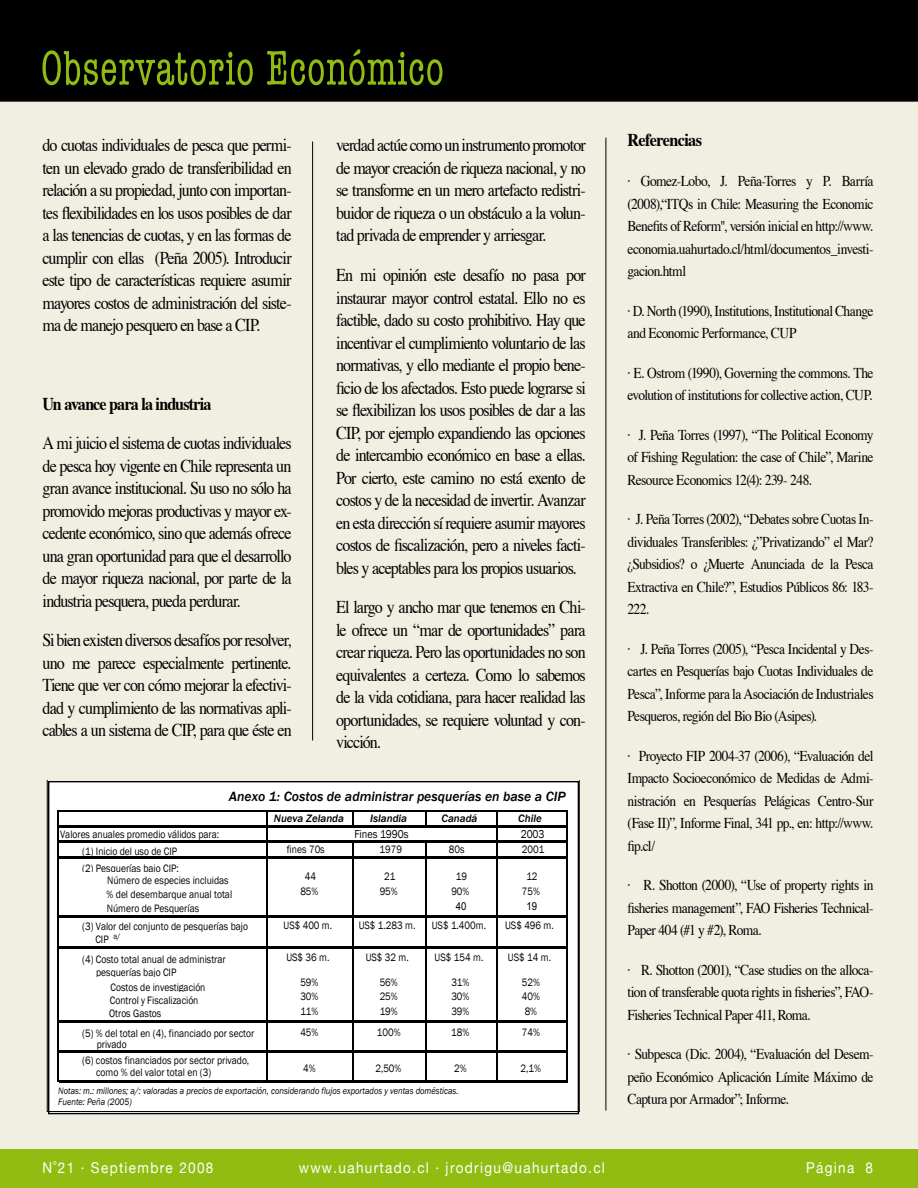
<style>
.page{position:relative;width:918px;height:1188px;background:#fff}
.page>*{position:absolute;margin:0;border:0;box-sizing:border-box;transform-origin:0 0}
.t1{font:18px/22.5px "Times";letter-spacing:-.055em;color:#000;text-align:justify;scale:.89 1}
.t2{font:700 18px "Times";letter-spacing:-.045em;color:#000;scale:.89 1}
.t3{font:700 18px "Times";letter-spacing:-.045em;color:#000;scale:.9 1}
.t4{font:15px/22.5px "Times";letter-spacing:-.04em;color:#000;text-align:justify;scale:.9 1}
.t5{font:15px "Helvetica Neue";letter-spacing:.1em;color:#fff;scale:.9 1}
.t6{font:italic 500 13.8px "Franklin Gothic";color:#000}
.t7{font:11.7px "Franklin Gothic";color:#000;scale:.87 1}
.t8{font:11.1px/11.9px "Franklin Gothic";color:#000;scale:.87 1}
.t9{font:italic 500 11.1px "Franklin Gothic";color:#000}
.t10{font:11.1px "Arial";color:#000;scale:.87 1}
.t11{font:italic 9.6px/11.7px "Franklin Gothic";color:#000;scale:.87 1}
</style>
<div class="page">
<div style="left:0;top:0;width:918px;height:1187px;background:#f0efe1"></div>
<div style="left:0;top:1149px;width:918px;height:39px;background:#91bd12"></div>
<div style="left:0;top:0;width:918px;height:102px;background:#000"></div>
<svg style="left:43px;top:50px;width:210px;height:35px;background:#2b3805"></svg>
<svg style="left:267px;top:49px;width:175px;height:36px;background:#2a3705"></svg>
<hr style="left:43px;top:99px;width:832px;height:1px;background:#000">
<hr style="left:312px;top:142px;width:1px;height:598px;background:#000">
<hr style="left:606px;top:138px;width:1px;height:973px;background:#000">
<svg style="left:47px;top:781px;width:533px;height:331px;background:#e3e3e3"></svg>
<p class="t1" style="left:42px;top:133px;width:282px">do cuotas individuales de pesca que permi&shy;ten un elevado grado de transferibilidad en relación a su propiedad, junto con importan&shy;tes flexibilidades en los usos posibles de dar a las tenencias de cuotas, y en las formas de cumplir con ellas (Peña 2005). Introducir este tipo de características requiere asumir mayores costos de administración del siste&shy;ma de manejo pesquero en base a CIP.</p>
<p class="t2" style="left:42px;top:386px;width:191px">Un avance para la industria</p>
<p class="t1" style="left:42px;top:430px;width:282px">A mi juicio el sistema de cuotas individuales de pesca hoy vigente en Chile representa un gran avance institucional. Su uso no sólo ha promovido mejoras productivas y mayor ex&shy;cedente económico, sino que además ofrece una gran oportunidad para que el desarrollo de mayor riqueza nacional, por parte de la industria pesquera, pueda perdurar.</p>
<p class="t1" style="left:42px;top:627px;width:282px">Si bien existen diversos desafíos por resolver, uno me parece especialmente pertinente.<br>Tiene que ver con cómo mejorar la efectivi&shy;dad y cumplimiento de las normativas apli&shy;cables a un sistema de CIP, para que éste en</p>
<p class="t1" style="left:336px;top:133px;width:282px">verdad actúe como un instrumento promotor de mayor creación de riqueza nacional, y no se transforme en un mero artefacto redistri&shy;buidor de riqueza o un obstáculo a la volun&shy;tad privada de emprender y arriesgar.</p>
<p class="t1" style="left:336px;top:262px;width:282px">En mi opinión este desafío no pasa por instaurar mayor control estatal. Ello no es factible, dado su costo prohibitivo. Hay que incentivar el cumplimiento voluntario de las normativas, y ello mediante el propio bene&shy;ficio de los afectados. Esto puede lograrse si se flexibilizan los usos posibles de dar a las CIP, por ejemplo expandiendo las opciones de intercambio económico en base a ellas.<br>Por cierto, este camino no está exento de costos y de la necesidad de invertir. Avanzar en esta dirección sí requiere asumir mayores costos de fiscalización, pero a niveles facti&shy;bles y aceptables para los propios usuarios.</p>
<p class="t1" style="left:336px;top:594px;width:282px">El largo y ancho mar que tenemos en Chi&shy;le ofrece un “mar de oportunidades” para crear riqueza. Pero las oportunidades no son equivalentes a certeza. Como lo sabemos de la vida cotidiana, para hacer realidad las oportunidades, se requiere voluntad y con&shy;vicción.</p>
<p class="t6" style="left:229px;top:788px;width:338px">Anexo 1: Costos de administrar pesquerías en base a CIP</p>
<p class="t9" style="left:274px;top:812px;width:72px">Nueva Zelanda</p>
<p class="t9" style="left:370px;top:812px;width:39px">Islandia</p>
<p class="t9" style="left:441px;top:812px;width:38px">Canadá</p>
<p class="t9" style="left:518px;top:812px;width:25px">Chile</p>
<p class="t8" style="left:60px;top:828px;width:184px">Valores anuales promedio válidos para:</p>
<p class="t7" style="left:521px;top:827px;width:29px">2003</p>
<p class="t8" style="left:82px;top:846px;width:111px">(1) Inicio del uso de CIP</p>
<p class="t8" style="left:287px;top:844px;width:45px">fines 70s</p>
<p class="t8" style="left:380px;top:844px;width:27px">1979</p>
<p class="t8" style="left:449px;top:844px;width:20px">80s</p>
<p class="t8" style="left:522px;top:844px;width:27px">2001</p>
<p class="t8" style="left:107px;top:863px;width:141px;text-indent:-25px">(2) Pesquerías bajo CIP:<br>Número de especies incluidas</p>
<p class="t8" style="left:305px;top:871px;width:14px">44</p>
<p class="t8" style="left:384px;top:871px;width:14px">21</p>
<p class="t8" style="left:456px;top:871px;width:14px">19</p>
<p class="t8" style="left:526px;top:871px;width:14px">12</p>
<p class="t8" style="left:107px;top:889px;width:146px">% del desembarque anual total</p>
<p class="t8" style="left:300px;top:886px;width:22px">85%</p>
<p class="t8" style="left:380px;top:886px;width:22px">95%</p>
<p class="t8" style="left:451px;top:886px;width:22px">90%</p>
<p class="t8" style="left:522px;top:886px;width:22px">75%</p>
<p class="t8" style="left:107px;top:902px;width:108px">Número de Pesquerías</p>
<p class="t10" style="left:456px;top:898px;width:14px">40</p>
<p class="t10" style="left:526px;top:898px;width:14px">19</p>
<p class="t8" style="left:95px;top:920px;width:177px;line-height:13.6px;text-indent:-13px">(3) Valor del conjunto de pesquerías bajo<br>CIP <sup>a/</sup></p>
<p class="t8" style="left:284px;top:920px;width:58px">US$ 400 m.</p>
<p class="t8" style="left:359px;top:920px;width:67px">US$ 1.283 m.</p>
<p class="t8" style="left:432px;top:920px;width:64px">US$ 1.400m.</p>
<p class="t8" style="left:505px;top:920px;width:58px">US$ 496 m.</p>
<p class="t8" style="left:96px;top:953px;width:150px;line-height:13.2px;text-indent:-14px">(4) Costo total anual de administrar pesquerías bajo CIP</p>
<p class="t8" style="left:286px;top:951px;width:51px">US$ 36 m.</p>
<p class="t8" style="left:366px;top:951px;width:51px">US$ 32 m.</p>
<p class="t8" style="left:435px;top:951px;width:58px">US$ 154 m.</p>
<p class="t8" style="left:508px;top:951px;width:51px">US$ 14 m.</p>
<p class="t8" style="left:111px;top:981px;width:111px">Costos de investigación</p>
<p class="t7" style="left:354px;top:827px;width:64px">Fines 1990s</p>
<p class="t8" style="left:300px;top:976px;width:22px">59%</p>
<p class="t8" style="left:380px;top:976px;width:22px">56%</p>
<p class="t8" style="left:451px;top:976px;width:22px">31%</p>
<p class="t8" style="left:522px;top:976px;width:22px">52%</p>
<p class="t8" style="left:110px;top:994px;width:103px">Control y Fiscalización</p>
<p class="t8" style="left:300px;top:991px;width:22px">30%</p>
<p class="t8" style="left:380px;top:991px;width:22px">25%</p>
<p class="t8" style="left:451px;top:991px;width:22px">30%</p>
<p class="t8" style="left:522px;top:991px;width:22px">40%</p>
<p class="t8" style="left:109px;top:1008px;width:62px">Otros Gastos</p>
<p class="t8" style="left:300px;top:1006px;width:22px">11%</p>
<p class="t8" style="left:380px;top:1006px;width:22px">19%</p>
<p class="t8" style="left:451px;top:1006px;width:22px">39%</p>
<p class="t8" style="left:525px;top:1006px;width:16px">8%</p>
<p class="t8" style="left:97px;top:1028px;width:183px;line-height:11.1px;text-indent:-15px">(5) % del total en (4), financiado por sector privado</p>
<p class="t8" style="left:300px;top:1026px;width:22px">45%</p>
<p class="t8" style="left:377px;top:1026px;width:29px">100%</p>
<p class="t8" style="left:451px;top:1026px;width:22px">18%</p>
<p class="t8" style="left:522px;top:1026px;width:22px">74%</p>
<p class="t8" style="left:303px;top:1063px;width:16px">4%</p>
<p class="t8" style="left:375px;top:1063px;width:31px">2,50%</p>
<p class="t8" style="left:454px;top:1063px;width:16px">2%</p>
<p class="t8" style="left:521px;top:1063px;width:25px">2,1%</p>
<p class="t8" style="left:96px;top:1055px;width:178px;text-indent:-14px">(6) costos financiados por sector privado, como % del valor total en (3)</p>
<p class="t11" style="left:58px;top:1085px;width:462px">Notas: m.: millones; a/: valoradas a precios de exportación, considerando flujos exportados y ventas domésticas.<br>Fuente: Peña (2005)</p>
<p class="t3" style="left:627px;top:123px;width:84px">Referencias</p>
<p class="t4" style="left:627px;top:168px;width:275px">· Gomez-Lobo, J. Peña-Torres y P. Barría (2008),“ITQs in Chile: Measuring the Economic Benefits of Reform", versión inicial en http://www. economia.uahurtado.cl/html/documentos_investi&shy;gacion.html</p>
<p class="t4" style="left:627px;top:298px;width:275px">· D. North (1990), Institutions, Institutional Change and Economic Performance, CUP</p>
<p class="t4" style="left:627px;top:360px;width:275px">· E. Ostrom (1990), Governing the commons. The evolution of institutions for collective action, CUP.</p>
<p class="t4" style="left:627px;top:422px;width:275px">· J. Peña Torres (1997), “The Political Economy of Fishing Regulation: the case of Chile”, Marine Resource Economics 12(4): 239- 248.</p>
<p class="t4" style="left:627px;top:506px;width:275px">· J. Peña Torres (2002), “Debates sobre Cuotas In&shy;dividuales Transferibles: ¿”Privatizando” el Mar? ¿Subsidios? o ¿Muerte Anunciada de la Pesca Extractiva en Chile?”, Estudios Públicos 86: 183- 222.</p>
<p class="t4" style="left:627px;top:636px;width:275px">· J. Peña Torres (2005), “Pesca Incidental y Des&shy;cartes en Pesquerías bajo Cuotas Individuales de Pesca”, Informe para la Asociación de Industriales Pesqueros, región del Bio Bio (Asipes).</p>
<p class="t4" style="left:627px;top:743px;width:275px">· Proyecto FIP 2004-37 (2006), “Evaluación del Impacto Socioeconómico de Medidas de Admi&shy;nistración en Pesquerías Pelágicas Centro-Sur (Fase II)”, Informe Final, 341 pp., en: http://www. fip.cl/</p>
<p class="t4" style="left:627px;top:873px;width:275px">· R. Shotton (2000), “Use of property rights in fisheries management”, FAO Fisheries Technical-Paper 404 (#1 y #2), Roma.</p>
<p class="t4" style="left:627px;top:957px;width:275px">· R. Shotton (2001), “Case studies on the alloca&shy;tion of transferable quota rights in fisheries”, FAO-Fisheries Technical Paper 411, Roma.</p>
<p class="t4" style="left:627px;top:1042px;width:275px">· Subpesca (Dic. 2004), “Evaluación del Desem&shy;peño Económico Aplicación Límite Máximo de Captura por Armador”; Informe.</p>
<p class="t5" style="left:43px;top:1158px;width:191px">N˚21 · Septiembre 2008</p>
<p class="t5" style="left:299px;top:1158px;width:342px">www.uahurtado.cl · jrodrigu@uahurtado.cl</p>
<p class="t5" style="left:806px;top:1158px;width:76px">Página 8</p>
</div>
